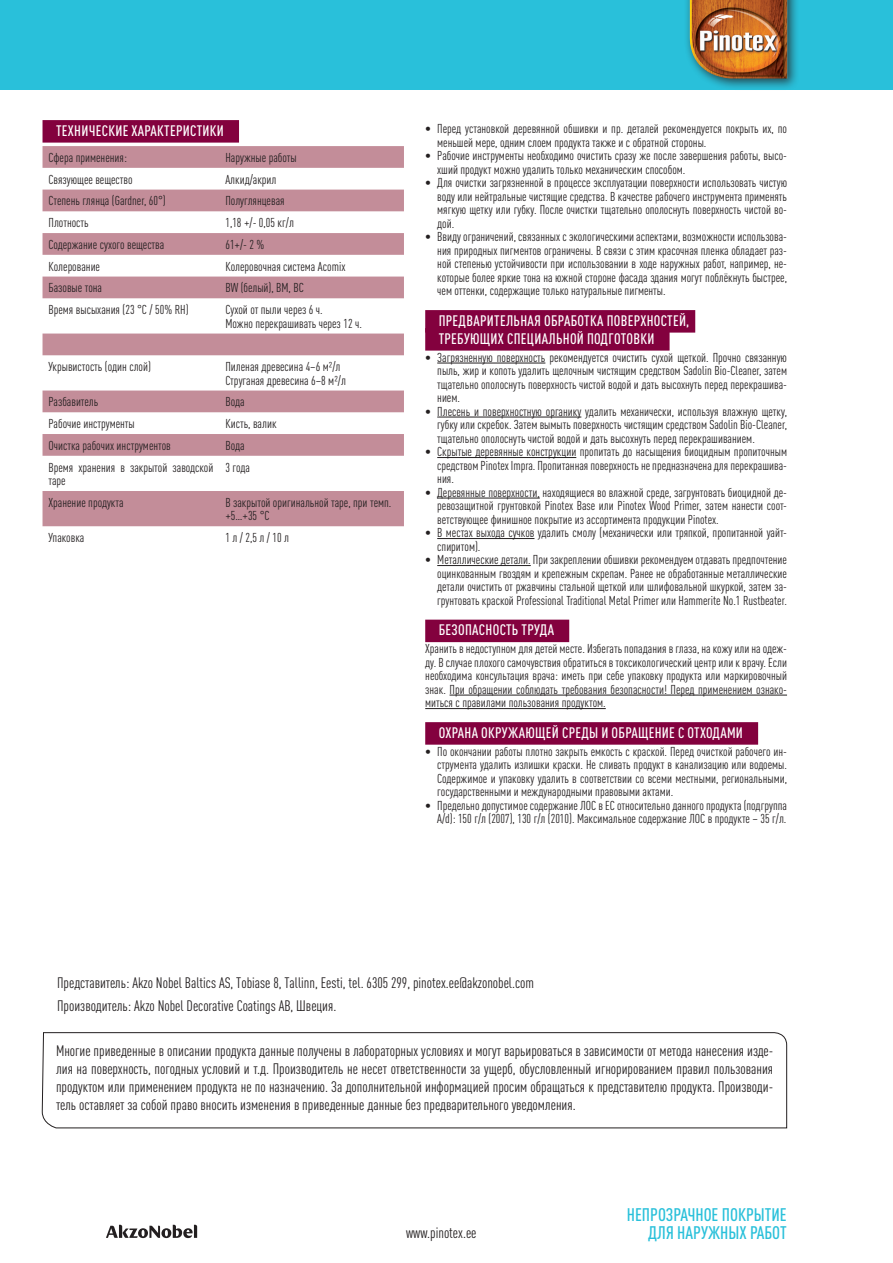
<style>
.page{position:relative;width:893px;height:1263px;background:#fff}
.page>*{position:absolute;margin:0;border:0;box-sizing:border-box;transform-origin:0 0}
.t1{font:500 condensed 18px "DIN Pro";color:#29c0da}
.OHU{font:condensed 15px/18px "DIN Pro";color:#231f20}
.TEKST_EE_WOOD_PAIN_D{font:500 condensed 15px/18px "DIN Pro";letter-spacing:.02em;color:#fff}
.TEKST_EE_BULLETITA{font:condensed 12.75px/13.5px "DIN Pro";color:#231f20;text-align:justify}
</style>
<div class="page">
<svg style="left:106px;top:1225px;width:91px;height:13px"></svg>
<div style="left:0;top:0;width:893px;height:89px;background:#29c0da"></div>
<div style="left:43px;top:120px;width:196px;height:23px;background:#83013e"></div>
<svg style="left:43px;top:146px;width:361px;height:380px"></svg>
<div style="left:684px;top:0;width:115px;height:90px;background:#231f20;opacity:.75"></div>
<img style="left:690px;top:0;width:97px;height:78px">
<div style="left:425px;top:310px;width:270px;height:23px;background:#83013e"></div>
<div style="left:425px;top:328px;width:245px;height:23px;background:#83013e"></div>
<hr style="left:437px;top:363px;width:108px;height:1px;background:#231f20">
<hr style="left:437px;top:417px;width:144px;height:1px;background:#231f20">
<hr style="left:437px;top:457px;width:139px;height:1px;background:#231f20">
<hr style="left:437px;top:498px;width:103px;height:1px;background:#231f20">
<hr style="left:437px;top:538px;width:97px;height:1px;background:#231f20">
<hr style="left:437px;top:565px;width:94px;height:1px;background:#231f20">
<div style="left:425px;top:620px;width:144px;height:22px;background:#83013e"></div>
<hr style="left:450px;top:695px;width:337px;height:1px;background:#231f20">
<hr style="left:425px;top:708px;width:181px;height:1px;background:#231f20">
<div style="left:425px;top:722px;width:333px;height:23px;background:#83013e"></div>
<svg style="left:42px;top:1032px;width:745px;height:97px"></svg>
<p class="TEKST_EE_WOOD_PAIN_D" style="left:56px;top:120px;width:169px">ТЕХНИЧЕСКИЕ ХАРАКТЕРИСТИКИ</p>
<p class="TEKST_EE_BULLETITA" style="left:49px;top:150px;width:80px">Сфера применения:</p>
<p class="TEKST_EE_BULLETITA" style="left:225px;top:150px;width:73px">Наружные работы</p>
<p class="TEKST_EE_BULLETITA" style="left:49px;top:171px;width:86px">Связующее вещество</p>
<p class="TEKST_EE_BULLETITA" style="left:225px;top:171px;width:53px">Алкид/акрил</p>
<p class="TEKST_EE_BULLETITA" style="left:49px;top:193px;width:119px">Степень глянца (Gardner, 60°)</p>
<p class="TEKST_EE_BULLETITA" style="left:225px;top:193px;width:61px">Полуглянцевая</p>
<p class="TEKST_EE_BULLETITA" style="left:49px;top:215px;width:42px">Плотность</p>
<p class="TEKST_EE_BULLETITA" style="left:225px;top:215px;width:70px">1,18 +/- 0,05 кг/л</p>
<p class="TEKST_EE_BULLETITA" style="left:49px;top:237px;width:117px">Содержание сухого вещества</p>
<p class="TEKST_EE_BULLETITA" style="left:225px;top:237px;width:41px">61+/- 2 %</p>
<p class="TEKST_EE_BULLETITA" style="left:49px;top:258px;width:53px">Колерование</p>
<p class="TEKST_EE_BULLETITA" style="left:225px;top:258px;width:122px">Колеровочная система Acomix</p>
<p class="TEKST_EE_BULLETITA" style="left:49px;top:280px;width:55px">Базовые тона</p>
<p class="TEKST_EE_BULLETITA" style="left:225px;top:280px;width:80px">BW (белый), BM, BC</p>
<p class="TEKST_EE_BULLETITA" style="left:49px;top:302px;width:141px">Время высыхания (23 °C / 50% RH)</p>
<p class="TEKST_EE_BULLETITA" style="left:225px;top:302px;width:138px">Сухой от пыли через 6 ч.<br>Можно перекрашивать через 12 ч.</p>
<p class="TEKST_EE_BULLETITA" style="left:49px;top:359px;width:104px">Укрывистость (один слой)</p>
<p class="TEKST_EE_BULLETITA" style="left:225px;top:359px;width:122px">Пиленая древесина 4–6 м2/л<br>Струганая древесина 6–8 м2/л</p>
<p class="TEKST_EE_BULLETITA" style="left:49px;top:394px;width:51px">Разбавитель</p>
<p class="TEKST_EE_BULLETITA" style="left:225px;top:394px;width:21px">Вода</p>
<p class="TEKST_EE_BULLETITA" style="left:49px;top:416px;width:88px">Рабочие инструменты</p>
<p class="TEKST_EE_BULLETITA" style="left:225px;top:416px;width:53px">Кисть, валик</p>
<p class="TEKST_EE_BULLETITA" style="left:49px;top:438px;width:124px">Очистка рабочих инструментов</p>
<p class="TEKST_EE_BULLETITA" style="left:225px;top:438px;width:21px">Вода</p>
<p class="TEKST_EE_BULLETITA" style="left:49px;top:459px;width:166px">Время хранения в закрытой заводской таре</p>
<p class="TEKST_EE_BULLETITA" style="left:225px;top:459px;width:26px">3 года</p>
<p class="TEKST_EE_BULLETITA" style="left:49px;top:495px;width:77px">Хранение продукта</p>
<p class="TEKST_EE_BULLETITA" style="left:225px;top:495px;width:168px">В закрытой оригинальной таре, при темп. +5…+35 °C</p>
<p class="TEKST_EE_BULLETITA" style="left:49px;top:530px;width:37px">Упаковка</p>
<p class="TEKST_EE_BULLETITA" style="left:225px;top:530px;width:65px">1 л / 2,5 л / 10 л</p>
<p class="TEKST_EE_BULLETITA" style="left:437px;top:121px;width:351px;text-indent:-12px">• Перед установкой деревянной обшивки и пр. деталей рекомендуется покрыть их, по меньшей мере, одним слоем продукта также и с обратной стороны.</p>
<p class="TEKST_EE_BULLETITA" style="left:437px;top:148px;width:351px;text-indent:-12px">• Рабочие инструменты необходимо очистить сразу же после завершения работы, высо&shy;хший продукт можно удалить только механическим способом.</p>
<p class="TEKST_EE_BULLETITA" style="left:437px;top:175px;width:351px;text-indent:-12px">• Для очистки загрязненной в процессе эксплуатации поверхности использовать чистую воду или нейтральные чистящие средства. В качестве рабочего инструмента применять мягкую щетку или губку. После очистки тщательно ополоснуть поверхность чистой во&shy;дой.</p>
<p class="TEKST_EE_BULLETITA" style="left:437px;top:229px;width:351px;text-indent:-12px">• Ввиду ограничений, связанных с экологическими аспектами, возможности использова&shy;ния природных пигментов ограничены. В связи с этим красочная пленка обладает раз&shy;ной степенью устойчивости при использовании в ходе наружных работ, например, не&shy;которые более яркие тона на южной стороне фасада здания могут поблёкнуть быстрее, чем оттенки, содержащие только натуральные пигменты.</p>
<p class="TEKST_EE_WOOD_PAIN_D" style="left:439px;top:310px;width:252px">ПРЕДВАРИТЕЛЬНАЯ ОБРАБОТКА ПОВЕРХНОСТЕЙ,<br>ТРЕБУЮЩИХ СПЕЦИАЛЬНОЙ ПОДГОТОВКИ</p>
<p class="TEKST_EE_BULLETITA" style="left:437px;top:349px;width:351px;text-indent:-12px">• Загрязненную поверхность рекомендуется очистить сухой щеткой. Прочно связанную пыль, жир и копоть удалить щелочным чистящим средством Sadolin Bio-Cleaner, затем тщательно ополоснуть поверхность чистой водой и дать высохнуть перед перекрашива&shy;нием.</p>
<p class="TEKST_EE_BULLETITA" style="left:437px;top:403px;width:351px;text-indent:-12px">• Плесень и поверхностную органику удалить механически, используя влажную щетку, губку или скребок. Затем вымыть поверхность чистящим средством Sadolin Bio-Cleaner, тщательно ополоснуть чистой водой и дать высохнуть перед перекрашиванием.</p>
<p class="TEKST_EE_BULLETITA" style="left:437px;top:444px;width:351px;text-indent:-12px">• Скрытые деревянные конструкции пропитать до насыщения биоцидным пропиточным средством Pinotex Impra. Пропитанная поверхность не предназначена для перекрашива&shy;ния.</p>
<p class="TEKST_EE_BULLETITA" style="left:437px;top:484px;width:351px;text-indent:-12px">• Деревянные поверхности, находящиеся во влажной среде, загрунтовать биоцидной де&shy;ревозащитной грунтовкой Pinotex Base или Pinotex Wood Primer, затем нанести соот&shy;ветствующее финишное покрытие из ассортимента продукции Pinotex.</p>
<p class="TEKST_EE_BULLETITA" style="left:437px;top:525px;width:351px;text-indent:-12px">• В местах выхода сучков удалить смолу (механически или тряпкой, пропитанной уайт&shy;спиритом).</p>
<p class="TEKST_EE_BULLETITA" style="left:437px;top:552px;width:351px;text-indent:-12px">• Металлические детали. При закреплении обшивки рекомендуем отдавать предпочтение оцинкованным гвоздям и крепежным скрепам. Ранее не обработанные металлические детали очистить от ржавчины стальной щеткой или шлифовальной шкуркой, затем за&shy;грунтовать краской Professional Traditional Metal Primer или Hammerite No.1 Rustbeater.</p>
<p class="TEKST_EE_WOOD_PAIN_D" style="left:439px;top:620px;width:117px">БЕЗОПАСНОСТЬ ТРУДА</p>
<p class="TEKST_EE_BULLETITA" style="left:425px;top:641px;width:363px">Хранить в недоступном для детей месте. Избегать попадания в глаза, на кожу или на одеж&shy;ду. В случае плохого самочувствия обратиться в токсикологический центр или к врачу. Если необходима консультация врача: иметь при себе упаковку продукта или маркировочный знак. При обращении соблюдать требования безопасности! Перед применением ознако&shy;миться с правилами пользования продуктом.</p>
<p class="TEKST_EE_WOOD_PAIN_D" style="left:439px;top:722px;width:306px">ОХРАНА ОКРУЖАЮЩЕЙ СРЕДЫ И ОБРАЩЕНИЕ С ОТХОДАМИ</p>
<p class="TEKST_EE_BULLETITA" style="left:437px;top:743px;width:351px;text-indent:-12px">• По окончании работы плотно закрыть емкость с краской. Перед очисткой рабочего ин&shy;струмента удалить излишки краски. Не сливать продукт в канализацию или водоемы.<br>Содержимое и упаковку удалить в соответствии со всеми местными, региональными, государственными и международными правовыми актами.</p>
<p class="TEKST_EE_BULLETITA" style="left:425px;top:797px;width:363px;text-align:right">• Предельно допустимое содержание ЛОС в ЕС относительно данного продукта (подгруппа<br>А/d): 150 г/л (2007), 130 г/л (2010). Максимальное содержание ЛОС в продукте – 35 г/л.</p>
<p class="OHU" style="left:57px;top:970px;width:478px;line-height:22.4px">Представитель: Akzo Nobel Baltics AS, Tobiase 8, Tallinn, Eesti, tel. 6305 299, pinotex.ee@akzonobel.com<br>Производитель: Akzo Nobel Decorative Coatings AB, Швеция.</p>
<p class="OHU" style="left:56px;top:1041px;width:719px;text-align:justify">Многие приведенные в описании продукта данные получены в лабораторных условиях и могут варьироваться в зависимости от метода нанесения изде&shy;лия на поверхность, погодных условий и т.д. Производитель не несет ответственности за ущерб, обусловленный игнорированием правил пользования продуктом или применением продукта не по назначению. За дополнительной информацией просим обращаться к представителю продукта. Производи&shy;тель оставляет за собой право вносить изменения в приведенные данные без предварительного уведомления.</p>
<p class="t1" style="left:627px;top:1201px;width:161px">НЕПРОЗРАЧНОЕ ПОКРЫТИЕ</p>
<p class="OHU" style="left:406px;top:1223px;width:72px">www.pinotex.ee</p>
<p class="t1" style="left:648px;top:1219px;width:140px">ДЛЯ НАРУЖНЫХ РАБОТ</p>
</div>
